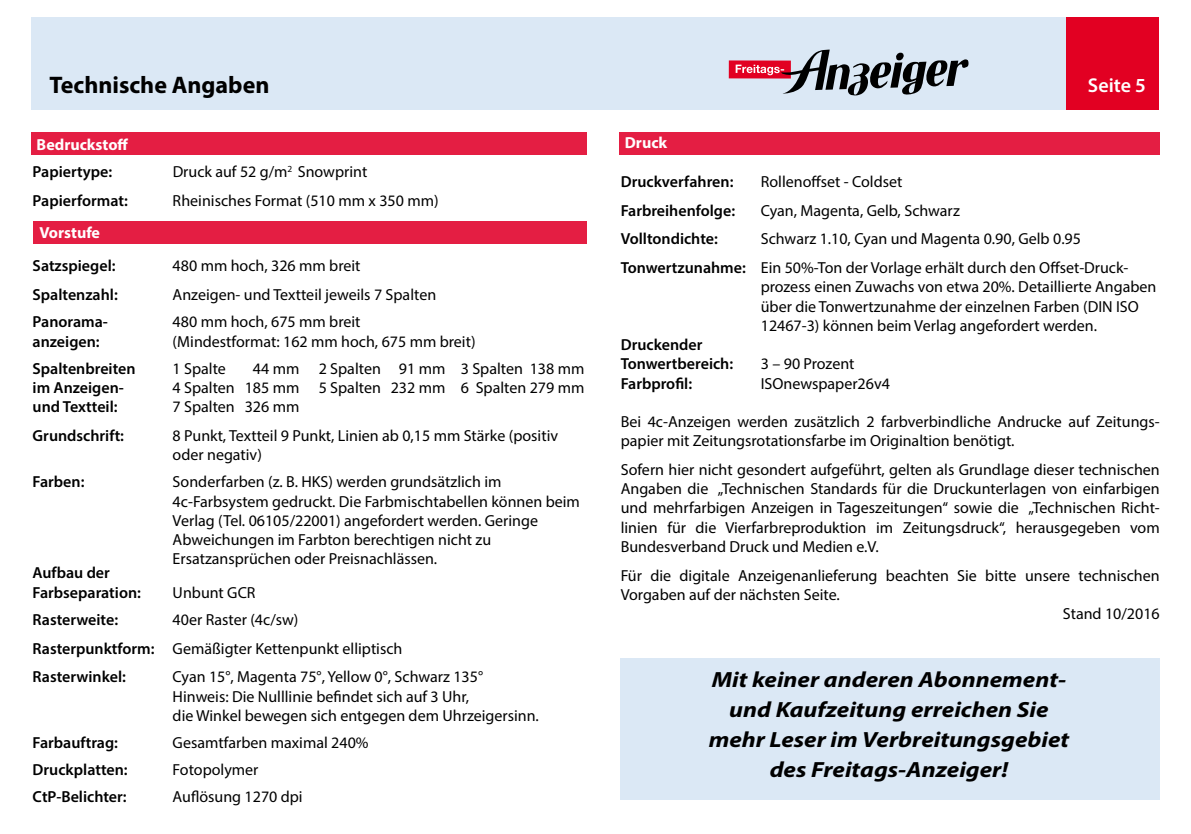
<style>
.page{position:relative;width:1191px;height:834px;background:#fff}
.page>*{position:absolute;margin:0;border:0;box-sizing:border-box;transform-origin:0 0}
.t1{font:700 24px "Myriad Pro";color:#000}
.t2{font:italic 700 22px/30px "Myriad Pro";color:#000;text-align:center;scale:1.13 1}
.t3{font:600 20px "Myriad Pro";color:#fff}
.t4{font:16px/19.2px "Myriad Pro";color:#000}
.t5{font:600 16px/19.2px "Myriad Pro";color:#000}
.t6{font:700 16px "Myriad Pro";color:#fff}
.s1{color:#fff}
.s2{font-weight:600}
</style>
<div class="page">
<div style="left:31px;top:17px;width:1035px;height:92px;background:#dbe8f5"></div>
<div style="left:621px;top:658px;width:538px;height:141px;background:#dbe8f5"></div>
<div style="left:33px;top:221px;width:553px;height:23px;background:#e41e43"></div>
<div style="left:31px;top:132px;width:555px;height:22px;background:#e41e43"></div>
<div style="left:619px;top:132px;width:540px;height:22px;background:#e41e43"></div>
<div style="left:729px;top:60px;width:62px;height:18px;background:#e20022"></div>
<svg style="left:735px;top:49px;width:233px;height:47px"></svg>
<div style="left:1066px;top:17px;width:92px;height:92px;background:#e20022"></div>
<h1 class="t1" style="left:50px;top:69px;width:221px">Technische Angaben</h1>
<p class="t3" style="left:1088px;top:72px;width:60px">Seite 5</p>
<p class="t6" style="left:37px;top:134px;width:93px">Bedruckstoff</p>
<p class="t5" style="left:33px;top:162px;width:81px">Papiertype:</p>
<p class="t4" style="left:173px;top:162px;width:196px">Druck auf 52 g/m<sup>2</sup> Snowprint</p>
<p class="t5" style="left:33px;top:191px;width:97px">Papierformat:</p>
<p class="t4" style="left:173px;top:191px;width:267px">Rheinisches Format (510 mm x 350 mm)</p>
<p class="t6" style="left:39px;top:222px;width:62px">Vorstufe</p>
<p class="t5" style="left:33px;top:256px;width:84px">Satzspiegel:</p>
<p class="t4" style="left:173px;top:256px;width:189px">480 mm hoch, 326 mm breit</p>
<p class="t5" style="left:33px;top:285px;width:87px">Spaltenzahl:</p>
<p class="t4" style="left:173px;top:285px;width:265px">Anzeigen- und Textteil jeweils 7 Spalten</p>
<p class="t5" style="left:33px;top:312px;width:77px">Panorama-</p>
<p class="t4" style="left:173px;top:312px;width:189px">480 mm hoch, 675 mm breit</p>
<p class="t5" style="left:33px;top:331px;width:69px">anzeigen:</p>
<p class="t4" style="left:173px;top:331px;width:304px">(Mindestformat: 162 mm hoch, 675 mm breit)</p>
<p class="t5" style="left:33px;top:358px;width:105px">Spaltenbreiten</p>
<p class="t4" style="left:173px;top:358px;width:413px">1 Spalte <span class="s1">1</span>44 mm 2 Spalten <span class="s1">1</span>91 mm 3 Spalten 138 mm</p>
<p class="t5" style="left:33px;top:377px;width:93px">im Anzeigen-</p>
<p class="t4" style="left:173px;top:378px;width:413px">4 Spalten 185 mm 5 Spalten 232 mm 6 Spalten 279 mm</p>
<p class="t5" style="left:33px;top:397px;width:87px">und Textteil:</p>
<p class="t4" style="left:173px;top:397px;width:128px">7 Spalten 326 mm</p>
<p class="t5" style="left:33px;top:425px;width:93px">Grundschrift:</p>
<p class="t4" style="left:173px;top:426px;width:387px">8 Punkt, Textteil 9 Punkt, Linien ab 0,15 mm Stärke (positiv oder negativ)</p>
<p class="t5" style="left:33px;top:472px;width:53px">Farben:</p>
<p class="t4" style="left:173px;top:472px;width:409px">Sonderfarben (z. B. HKS) werden grundsätzlich im 4c-Farbsystem gedruckt. Die Farbmischtabellen können beim Verlag (Tel. 06105/22001) angefordert werden. Geringe Abweichungen im Farbton berechtigen nicht zu Ersatzansprüchen oder Preisnachlässen.</p>
<p class="t5" style="left:33px;top:563px;width:110px">Aufbau der<br>Farbseparation:</p>
<p class="t4" style="left:173px;top:582px;width:84px">Unbunt GCR</p>
<p class="t4" style="left:33px;top:604px;width:371px;line-height:28.8px;text-indent:140px">40er Raster (4c/sw)<br><span class="s2">Rasterpunktform:</span> Gemäßigter Kettenpunkt elliptisch<br><span class="s2">Rasterwinkel:</span></p>
<p class="t5" style="left:33px;top:609px;width:87px">Rasterweite:</p>
<p class="t4" style="left:173px;top:667px;width:368px">Cyan 15°, Magenta 75°, Yellow 0°, Schwarz 135°<br>Hinweis: Die Nulllinie befindet sich auf 3 Uhr,<br>die Winkel bewegen sich entgegen dem Uhrzeigersinn.</p>
<p class="t5" style="left:33px;top:732px;width:87px">Farbauftrag:</p>
<p class="t4" style="left:173px;top:732px;width:197px">Gesamtfarben maximal 240%</p>
<p class="t5" style="left:33px;top:759px;width:97px">Druckplatten:</p>
<p class="t4" style="left:173px;top:760px;width:87px">Fotopolymer</p>
<p class="t5" style="left:33px;top:786px;width:96px">CtP-Belichter:</p>
<p class="t4" style="left:173px;top:786px;width:132px">Auflösung 1270 dpi</p>
<p class="t6" style="left:625px;top:132px;width:44px">Druck</p>
<p class="t5" style="left:621px;top:171px;width:114px">Druckverfahren:</p>
<p class="t4" style="left:761px;top:171px;width:143px">Rollenoffset - Coldset</p>
<p class="t5" style="left:621px;top:200px;width:116px">Farbreihenfolge:</p>
<p class="t4" style="left:761px;top:200px;width:200px">Cyan, Magenta, Gelb, Schwarz</p>
<p class="t5" style="left:621px;top:229px;width:99px">Volltondichte:</p>
<p class="t4" style="left:621px;top:224px;width:509px;line-height:28.8px;text-indent:140px">Schwarz 1.10, Cyan und Magenta 0.90, Gelb 0.95<br><span class="s2">Tonwertzunahme:</span> Ein 50%-Ton der Vorlage erhält durch den Offset-Druck-</p>
<p class="t4" style="left:761px;top:277px;width:397px">prozess einen Zuwachs von etwa 20%. Detaillierte Angaben über die Tonwertzunahme der einzelnen Farben (DIN ISO<br>12467-3) können beim Verlag angefordert werden.</p>
<p class="t5" style="left:621px;top:334px;width:114px">Druckender<br>Tonwertbereich:</p>
<p class="t4" style="left:761px;top:354px;width:95px">3 – 90 Prozent</p>
<p class="t5" style="left:621px;top:373px;width:73px">Farbprofil:</p>
<p class="t4" style="left:761px;top:373px;width:131px">ISOnewspaper26v4</p>
<p class="t4" style="left:621px;top:411px;width:540px">Bei 4c-Anzeigen werden zusätzlich 2 farbverbindliche Andrucke auf Zeitungs&shy;papier mit Zeitungsrotationsfarbe im Originaltion benötigt.</p>
<p class="t4" style="left:621px;top:459px;width:540px;text-align:justify">Sofern hier nicht gesondert aufgeführt, gelten als Grundlage dieser technischen Angaben die „Technischen Standards für die Druckunterlagen von einfarbigen und mehrfarbigen Anzeigen in Tageszeitungen“ sowie die „Technischen Richt&shy;linien für die Vierfarbreproduktion im Zeitungsdruck“, herausgegeben vom Bundesverband Druck und Medien e.V.</p>
<p class="t4" style="left:621px;top:565px;width:540px">Für die digitale Anzeigenanlieferung beachten Sie bitte unsere technischen</p>
<p class="t4" style="left:621px;top:584px;width:221px">Vorgaben auf der nächsten Seite.</p>
<p class="t4" style="left:1062px;top:603px;width:98px">Stand 10/2016</p>
<h2 class="t2" style="left:708px;top:664px;width:320px">Mit keiner anderen Abonnement&shy;und Kaufzeitung erreichen Sie mehr Leser im Verbreitungsgebiet des Freitags-Anzeiger!</h2>
</div>
